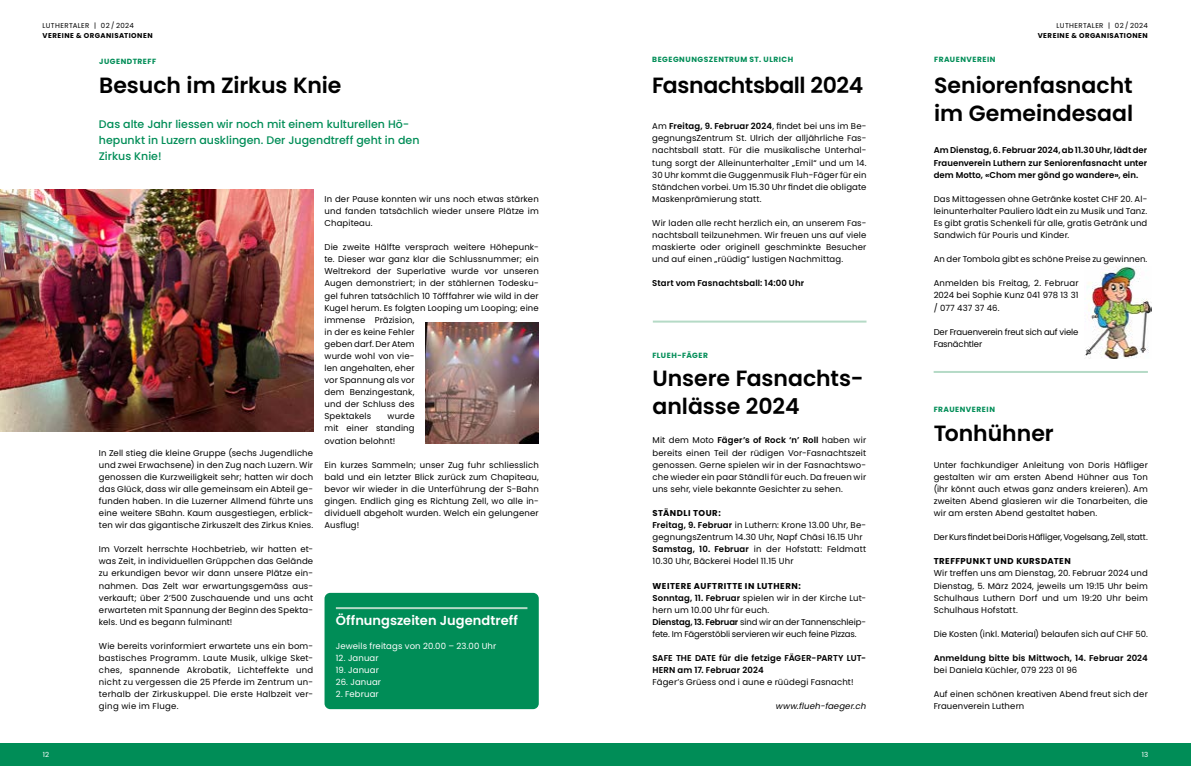
<style>
.page{position:relative;width:1191px;height:766px;background:#fff}
.page>*{position:absolute;margin:0;border:0;box-sizing:border-box;transform-origin:0 0}
.t1{font:600 22px/28px "Poppins";color:#000}
.t2{font:600 13px "Poppins";color:#fff}
.t3{font:500 11px/16px "Poppins";color:#008d57}
.t4{font:8.5px/12.1px "Poppins";letter-spacing:.015em;color:#000;text-align:justify}
.t5{font:600 8.5px/12.1px "Poppins";letter-spacing:.01em;color:#000}
.t6{font:8.5px/12.1px "Poppins";letter-spacing:-.01em;color:#000}
.t7{font:8.5px "Poppins";letter-spacing:.015em;color:#fff}
.t8{font:8.5px/12.1px "Poppins";letter-spacing:-.015em;color:#000}
.t9{font:700 8.5px "Poppins";letter-spacing:.06em;color:#000}
.t10{font:italic 8.5px "Poppins";letter-spacing:.015em;color:#000}
.t11{font:700 7.5px "Poppins";letter-spacing:.07em;color:#008d57}
.t12{font:700 7px "Poppins";letter-spacing:.07em;color:#000}
.t13{font:7px "Poppins";letter-spacing:.055em;color:#000}
.t14{font:7px "Poppins";color:#fff}
.s1{font-weight:600}
.s2{font-weight:700}
</style>
<div class="page">
<div style="left:0;top:743px;width:1191px;height:22px;background:#008d57"></div>
<div style="left:324px;top:592px;width:215px;height:117px;background:#008d57;border-radius:6px"></div>
<hr style="left:336px;top:607px;width:191px;height:2px;background:#b5dac6">
<img style="left:0;top:190px;width:313px;height:241px">
<img style="left:426px;top:322px;width:113px;height:121px">
<hr style="left:653px;top:320px;width:213px;height:2px;background:#b5dac6">
<img style="left:1084px;top:267px;width:67px;height:92px">
<hr style="left:933px;top:371px;width:214px;height:2px;background:#b5dac6">
<p class="t13" style="left:43px;top:22px;width:93px">LUTHERTALER | 02 / 2024</p>
<p class="t12" style="left:43px;top:31px;width:112px">VEREINE &amp; ORGANISATIONEN</p>
<p class="t11" style="left:99px;top:57px;width:58px">JUGENDTREFF</p>
<h1 class="t1" style="left:99px;top:71px;width:244px">Besuch im Zirkus Knie</h1>
<p class="t3" style="left:99px;top:116px;width:322px">Das alte Jahr liessen wir noch mit einem kulturellen Hö&shy;hepunkt in Luzern ausklingen. Der Jugendtreff geht in den<br>Zirkus Knie!</p>
<p class="t4" style="left:99px;top:446px;width:216px">In Zell stieg die kleine Gruppe (sechs Jugendliche und zwei Erwachsene) in den Zug nach Luzern. Wir genossen die Kurzweiligkeit sehr; hatten wir doch das Glück, dass wir alle gemeinsam ein Abteil ge&shy;funden haben. In die Luzerner Allmend führte uns eine weitere SBahn. Kaum ausgestiegen, erblick&shy;ten wir das gigantische Zirkuszelt des Zirkus Knies.</p>
<p class="t4" style="left:99px;top:543px;width:216px">Im Vorzelt herrschte Hochbetrieb, wir hatten et&shy;was Zeit, in individuellen Grüppchen das Gelände zu erkundigen bevor wir dann unsere Plätze ein&shy;nahmen. Das Zelt war erwartungsgemäss aus&shy;verkauft; über 2’500 Zuschauende und uns acht erwarteten mit Spannung der Beginn des Spekta&shy;kels. Und es begann fulminant!</p>
<p class="t4" style="left:99px;top:639px;width:216px">Wie bereits vorinformiert erwartete uns ein bom&shy;bastisches Programm. Laute Musik, ulkige Sket&shy;ches, spannende Akrobatik, Lichteffekte und nicht zu vergessen die 25 Pferde im Zentrum un&shy;terhalb der Zirkuskuppel. Die erste Halbzeit ver&shy;ging wie im Fluge.</p>
<p class="t4" style="left:324px;top:193px;width:216px">In der Pause konnten wir uns noch etwas stärken und fanden tatsächlich wieder unsere Plätze im Chapiteau.</p>
<p class="t4" style="left:324px;top:241px;width:216px;text-align:left">Die zweite Hälfte versprach weitere Höhepunk&shy;te. Dieser war ganz klar die Schlussnummer; ein<br>Weltrekord der Superlative wurde vor unseren<br>Augen demonstriert; in der stählernen Todesku&shy;gel fuhren tatsächlich 10 Töfffahrer wie wild in der<br>Kugel herum. Es folgten Looping um Looping; eine immense Präzision,<br>in der es keine Fehler<br>geben darf. Der Atem<br>wurde wohl von vie-<br>len angehalten, eher<br>vor Spannung als vor<br>dem Benzingestank,<br>und der Schluss des<br>Spektakels</p>
<p class="t4" style="left:324px;top:410px;width:92px;text-indent:63px">wurde mit einer standing ovation belohnt!</p>
<p class="t4" style="left:324px;top:458px;width:216px">Ein kurzes Sammeln; unser Zug fuhr schliesslich bald und ein letzter Blick zurück zum Chapiteau, bevor wir wieder in die Unterführung der S-Bahn gingen. Endlich ging es Richtung Zell, wo alle in&shy;dividuell abgeholt wurden. Welch ein gelungener Ausflug!</p>
<h2 class="t2" style="left:336px;top:612px;width:184px">Öffnungszeiten Jugendtreff</h2>
<p class="t7" style="left:336px;top:640px;width:162px">Jeweils freitags von 20.00 – 23.00 Uhr</p>
<p class="t7" style="left:336px;top:653px;width:44px">12. Januar</p>
<p class="t7" style="left:336px;top:665px;width:45px">19. Januar</p>
<p class="t7" style="left:336px;top:677px;width:47px">26. Januar</p>
<p class="t7" style="left:336px;top:689px;width:44px">2. Februar</p>
<p class="t11" style="left:652px;top:55px;width:142px">BEGEGNUNGSZENTRUM ST. ULRICH</p>
<h1 class="t1" style="left:652px;top:71px;width:212px">Fasnachtsball 2024</h1>
<p class="t4" style="left:652px;top:120px;width:216px">Am <span class="s1">Freitag, 9. Februar 2024</span>, findet bei uns im Be&shy;gegnungsZentrum St. Ulrich der alljährliche Fas&shy;nachtsball statt. Für die musikalische Unterhal&shy;tung sorgt der Alleinunterhalter „Emil“ und um 14.<br>30 Uhr kommt die Guggenmusik Fluh-Fäger für ein Ständchen vorbei. Um 15.30 Uhr findet die obligate Maskenprämierung statt.</p>
<p class="t4" style="left:652px;top:217px;width:216px">Wir laden alle recht herzlich ein, an unserem Fas&shy;nachtsball teilzunehmen. Wir freuen uns auf viele maskierte oder originell geschminkte Besucher und auf einen „rüüdig“ lustigen Nachmittag.</p>
<p class="t5" style="left:652px;top:277px;width:153px">Start vom Fasnachtsball: 14:00 Uhr</p>
<p class="t11" style="left:652px;top:350px;width:57px">FLUEH-FÄGER</p>
<h1 class="t1" style="left:652px;top:364px;width:213px">Unsere Fasnachts&shy;anlässe 2024</h1>
<p class="t4" style="left:652px;top:434px;width:215px">Mit dem Moto <span class="s1">Fäger’s of Rock ‘n’ Roll</span> haben wir bereits einen Teil der rüdigen Vor-Fasnachtszeit genossen. Gerne spielen wir in der Fasnachtswo&shy;che wieder ein paar Ständli für euch. Da freuen wir uns sehr, viele bekannte Gesichter zu sehen.</p>
<p class="t4" style="left:652px;top:507px;width:215px;text-align:left"><span class="s2">STÄNDLI TOUR:<br></span><span class="s1">Freitag, 9. Februar</span> in Luthern: Krone 13.00 Uhr, Be&shy;gegnungsZentrum 14.30 Uhr, Napf Chäsi 16.15 Uhr <span class="s1">Samstag, 10. Februar</span> in der Hofstatt: Feldmatt 10.30 Uhr, Bäckerei Hodel 11.15 Uhr</p>
<p class="t6" style="left:652px;top:579px;width:215px"><span class="s2">WEITERE AUFTRITTE IN LUTHERN:<br></span><span class="s1">Sonntag, 11. Februar</span> spielen wir in der Kirche Lut&shy;hern um 10.00 Uhr für euch.<br><span class="s1">Dienstag, 13. Februar</span> sind wir an der Tannenschleip&shy;fete. Im Fägerstöbli servieren wir euch feine Pizzas.</p>
<p class="t5" style="left:652px;top:651px;width:215px">SAFE THE DATE für die fetzige FÄGER-PARTY LUT-<br>HERN am 17. Februar 2024</p>
<p class="t4" style="left:652px;top:676px;width:202px">Fäger’s Grüess ond i aune e rüüdegi Fasnacht!</p>
<p class="t10" style="left:775px;top:701px;width:92px">www.flueh-faeger.ch</p>
<p class="t13" style="left:1056px;top:22px;width:93px">LUTHERTALER | 02 / 2024</p>
<p class="t12" style="left:1037px;top:31px;width:112px">VEREINE &amp; ORGANISATIONEN</p>
<p class="t11" style="left:934px;top:55px;width:63px">FRAUENVEREIN</p>
<h1 class="t1" style="left:934px;top:71px;width:200px">Seniorenfasnacht im Gemeindesaal</h1>
<p class="t5" style="left:933px;top:144px;width:215px;text-align:justify">Am Dienstag, 6. Februar 2024, ab 11.30 Uhr, lädt der Frauenverein Luthern zur Seniorenfasnacht unter dem Motto, «Chom mer gönd go wandere», ein.</p>
<p class="t4" style="left:933px;top:193px;width:215px">Das Mittagessen ohne Getränke kostet CHF 20. Al&shy;leinunterhalter Pauliero lädt ein zu Musik und Tanz.<br>Es gibt gratis Schenkeli für alle, gratis Getränk und Sandwich für Pouris und Kinder.</p>
<p class="t4" style="left:933px;top:253px;width:215px">An der Tombola gibt es schöne Preise zu gewinnen.</p>
<p class="t4" style="left:933px;top:277px;width:146px">Anmelden bis Freitag, 2. Februar 2024 bei Sophie Kunz 041 978 13 31 / 077 437 37 46.</p>
<p class="t8" style="left:933px;top:325px;width:146px">Der Frauenverein freut sich auf viele<br>Fasnächtler</p>
<p class="t11" style="left:933px;top:405px;width:63px">FRAUENVEREIN</p>
<h1 class="t1" style="left:933px;top:419px;width:122px">Tonhühner</h1>
<p class="t4" style="left:933px;top:458px;width:216px">Unter fachkundiger Anleitung von Doris Häfliger gestalten wir am ersten Abend Hühner aus Ton (ihr könnt auch etwas ganz anders kreieren). Am zweiten Abend glasieren wir die Tonarbeiten, die wir am ersten Abend gestaltet haben.</p>
<p class="t6" style="left:933px;top:531px;width:216px">Der Kurs findet bei Doris Häfliger, Vogelsang, Zell, statt.</p>
<p class="t9" style="left:933px;top:556px;width:139px">TREFFPUNKT UND KURSDATEN</p>
<p class="t4" style="left:933px;top:567px;width:216px">Wir treffen uns am Dienstag, 20. Februar 2024 und Dienstag, 5. März 2024, jeweils um 19:15 Uhr beim Schulhaus Luthern Dorf und um 19:20 Uhr beim Schulhaus Hofstatt.</p>
<p class="t4" style="left:933px;top:627px;width:216px">Die Kosten (inkl. Material) belaufen sich auf CHF 50.</p>
<p class="t5" style="left:933px;top:651px;width:216px">Anmeldung bitte bis Mittwoch, 14. Februar 2024</p>
<p class="t4" style="left:933px;top:664px;width:145px">bei Daniela Küchler, 079 223 01 96</p>
<p class="t4" style="left:933px;top:688px;width:216px">Auf einen schönen kreativen Abend freut sich der<br>Frauenverein Luthern</p>
<p class="t14" style="left:43px;top:750px;width:8px">12</p>
<p class="t14" style="left:1141px;top:750px;width:8px">13</p>
</div>
